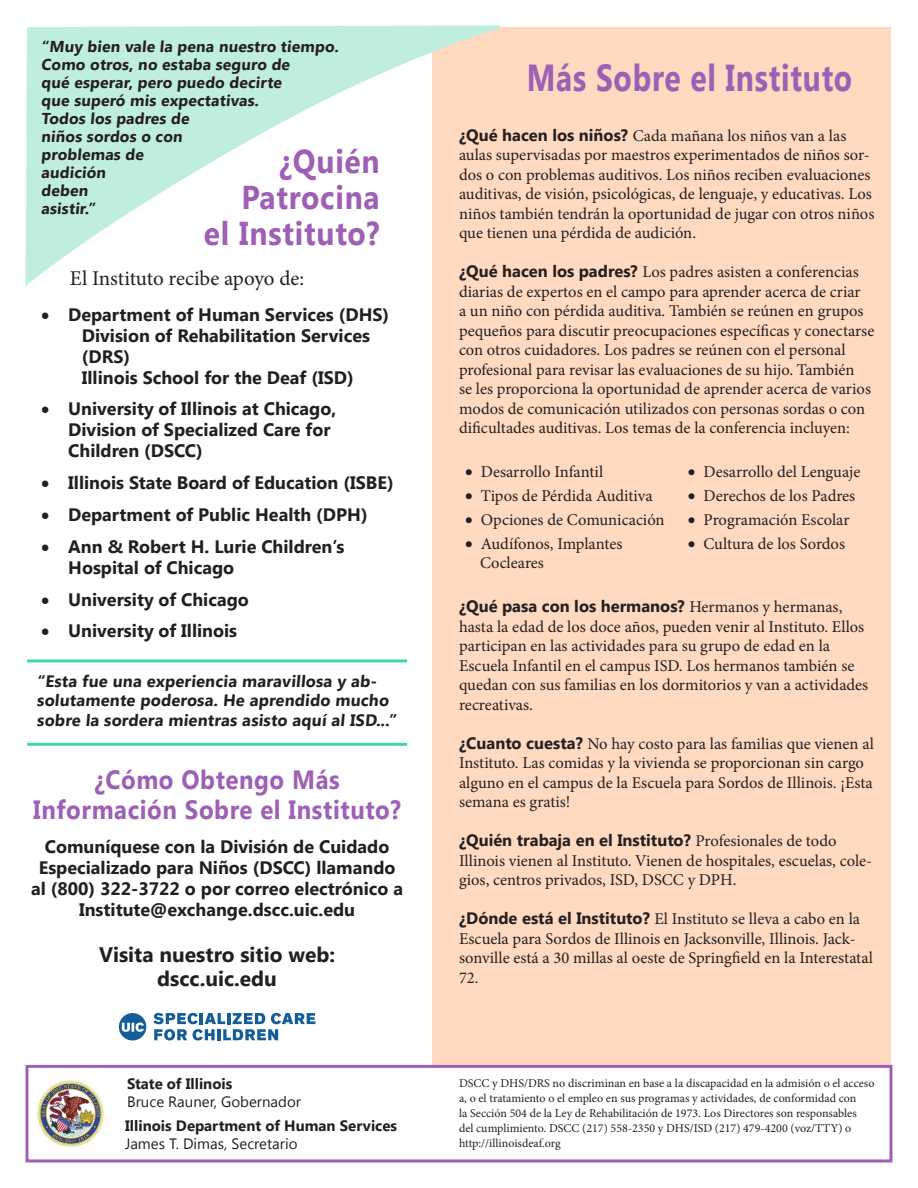
<style>
.page{position:relative;width:918px;height:1188px;background:#fff}
.page>*{position:absolute;margin:0;border:0;box-sizing:border-box;transform-origin:0 0}
.t1{font:700 37.5px "Khmer UI";letter-spacing:.025em;color:#9e60b4;scale:.8 1}
.t2{font:700 33px "Khmer UI";letter-spacing:.025em;color:#9e60b4;scale:.91 1}
.t3{font:700 26.4px/30px "Khmer UI";letter-spacing:.025em;color:#9e60b4;text-align:center;scale:.91 1}
.t4{font:700 21px "Khmer UI";color:#231f20}
.t5{font:21px "Minion Pro";letter-spacing:-.005em;color:#231f20}
.t6{font:700 18px/21px "Khmer UI";color:#231f20}
.t7{font:16.5px/19.5px "Minion Pro";color:#231f20}
.t8{font:700 16.5px/19.5px "Khmer UI";color:#231f20}
.t9{font:700 15.75px/18px "Khmer UI";color:#231f20}
.t10{font:700 15px "Khmer UI";color:#231f20}
.t11{font:15px "Khmer UI";color:#231f20}
.t12{font:12px/15px "Minion Pro";color:#231f20}
.s1{font-family:"Khmer UI";font-weight:700}
</style>
<div class="page">
<div style="left:432px;top:27px;width:459px;height:1038px;background:#ffd9c0"></div>
<svg style="left:25px;top:25px;width:478px;height:1138px"></svg>
<hr style="left:27px;top:659px;width:380px;height:3px;background:#40d4af">
<hr style="left:27px;top:743px;width:380px;height:3px;background:#40d4af">
<svg style="left:119px;top:1013px;width:27px;height:28px"></svg>
<svg style="left:153px;top:1013px;width:162px;height:27px"></svg>
<img style="left:33px;top:1072px;width:89px;height:86px">
<div style="left:26px;top:1065px;width:866px;height:97px;border:3px solid #9e60b4"></div>
<p class="t9" style="left:41px;top:37px;width:301px">“Muy bien vale la pena nuestro tiempo.<br>Como otros, no estaba seguro de</p>
<p class="t9" style="left:41px;top:73px;width:244px">qué esperar, pero puedo decirte</p>
<p class="t9" style="left:41px;top:91px;width:221px">que superó mis expectativas.</p>
<p class="t9" style="left:41px;top:109px;width:151px">Todos los padres de</p>
<p class="t9" style="left:41px;top:127px;width:144px">niños sordos o con</p>
<p class="t9" style="left:41px;top:145px;width:105px">problemas de</p>
<p class="t9" style="left:41px;top:163px;width:68px">audición</p>
<p class="t9" style="left:41px;top:181px;width:50px">deben</p>
<p class="t9" style="left:41px;top:199px;width:57px">asistir.”</p>
<p class="t2" style="left:279px;top:142px;width:112px">¿Quién</p>
<p class="t2" style="left:241px;top:178px;width:154px">Patrocina</p>
<p class="t2" style="left:204px;top:214px;width:195px">el Instituto?</p>
<p class="t5" style="left:70px;top:264px;width:236px">El Instituto recibe apoyo de:</p>
<p class="t6" style="left:41px;top:304px;width:349px">• Department of Human Services (DHS)</p>
<p class="t6" style="left:82px;top:325px;width:290px">Division of Rehabilitation Services (DRS)</p>
<p class="t6" style="left:82px;top:367px;width:274px">Illinois School for the Deaf (ISD)</p>
<p class="t6" style="left:68px;top:399px;width:270px;text-indent:-27px">• University of Illinois at Chicago,<br>Division of Specialized Care for<br>Children (DSCC)</p>
<p class="t6" style="left:41px;top:473px;width:354px">• Illinois State Board of Education (ISBE)</p>
<p class="t6" style="left:41px;top:504px;width:328px">• Department of Public Health (DPH)</p>
<p class="t6" style="left:68px;top:536px;width:278px;text-indent:-27px">• Ann &amp; Robert H. Lurie Children’s<br>Hospital of Chicago</p>
<p class="t6" style="left:41px;top:589px;width:209px">• University of Chicago</p>
<p class="t6" style="left:41px;top:621px;width:197px">• University of Illinois</p>
<p class="t8" style="left:37px;top:671px;width:363px">“Esta fue una experiencia maravillosa y ab&shy;solutamente poderosa. He aprendido mucho sobre la sordera mientras asisto aquí al ISD...”</p>
<p class="t3" style="left:33px;top:765px;width:406px">¿Cómo Obtengo Más<br>Información Sobre el Instituto?</p>
<p class="t6" style="left:31px;top:836px;width:373px;text-align:center">Comuníquese con la División de Cuidado Especializado para Niños (DSCC) llamando al (800) 322-3722 o por correo electrónico a Institute@exchange.dscc.uic.edu</p>
<p class="t4" style="left:99px;top:942px;width:238px">Visita nuestro sitio web:</p>
<p class="t4" style="left:157px;top:966px;width:121px">dscc.uic.edu</p>
<p class="t10" style="left:127px;top:1076px;width:107px">State of Illinois</p>
<p class="t11" style="left:127px;top:1094px;width:175px">Bruce Rauner, Gobernador</p>
<p class="t10" style="left:125px;top:1117px;width:274px">Illinois Department of Human Services</p>
<p class="t11" style="left:125px;top:1135px;width:174px">James T. Dimas, Secretario</p>
<p class="t1" style="left:527px;top:56px;width:408px">Más Sobre el Instituto</p>
<p class="t7" style="left:459px;top:126px;width:417px"><span class="s1">¿Qué hacen los niños?</span> Cada mañana los niños van a las aulas supervisadas por maestros experimentados de niños sor&shy;dos o con problemas auditivos. Los niños reciben evaluaciones auditivas, de visión, psicológicas, de lenguaje, y educativas. Los niños también tendrán la oportunidad de jugar con otros niños que tienen una pérdida de audición.</p>
<p class="t7" style="left:459px;top:262px;width:417px"><span class="s1">¿Qué hacen los padres?</span> Los padres asisten a conferencias diarias de expertos en el campo para aprender acerca de criar<br>a un niño con pérdida auditiva. También se reúnen en grupos pequeños para discutir preocupaciones específicas y conectarse con otros cuidadores. Los padres se reúnen con el personal profesional para revisar las evaluaciones de su hijo. También<br>se les proporciona la oportunidad de aprender acerca de varios modos de comunicación utilizados con personas sordas o con dificultades auditivas. Los temas de la conferencia incluyen:</p>
<p class="t7" style="left:465px;top:462px;width:140px">• Desarrollo Infantil</p>
<p class="t7" style="left:688px;top:462px;width:174px">• Desarrollo del Lenguaje</p>
<p class="t7" style="left:465px;top:486px;width:189px">• Tipos de Pérdida Auditiva</p>
<p class="t7" style="left:688px;top:486px;width:169px">• Derechos de los Padres</p>
<p class="t7" style="left:465px;top:510px;width:201px">• Opciones de Comunicación</p>
<p class="t7" style="left:688px;top:510px;width:163px">• Programación Escolar</p>
<p class="t7" style="left:480px;top:534px;width:144px;text-indent:-15px">• Audífonos, Implantes<br>Cocleares</p>
<p class="t7" style="left:688px;top:534px;width:159px">• Cultura de los Sordos</p>
<p class="t7" style="left:459px;top:597px;width:411px"><span class="s1">¿Qué pasa con los hermanos?</span> Hermanos y hermanas, hasta la edad de los doce años, pueden venir al Instituto. Ellos participan en las actividades para su grupo de edad en la Escuela Infantil en el campus ISD. Los hermanos también se quedan con sus familias en los dormitorios y van a actividades recreativas.</p>
<p class="t7" style="left:459px;top:734px;width:416px"><span class="s1">¿Cuanto cuesta?</span> No hay costo para las familias que vienen al Instituto. Las comidas y la vivienda se proporcionan sin cargo alguno en el campus de la Escuela para Sordos de Illinois. ¡Esta semana es gratis!</p>
<p class="t7" style="left:459px;top:831px;width:415px"><span class="s1">¿Quién trabaja en el Instituto?</span> Profesionales de todo<br>Illinois vienen al Instituto. Vienen de hospitales, escuelas, cole&shy;gios, centros privados, ISD, DSCC y DPH.</p>
<p class="t7" style="left:459px;top:909px;width:415px"><span class="s1">¿Dónde está el Instituto?</span> El Instituto se lleva a cabo en la Escuela para Sordos de Illinois en Jacksonville, Illinois. Jack&shy;sonville está a 30 millas al oeste de Springfield en la Interestatal 72.</p>
<p class="t12" style="left:459px;top:1076px;width:417px">DSCC y DHS/DRS no discriminan en base a la discapacidad en la admisión o el acceso a, o el tratamiento o el empleo en sus programas y actividades, de conformidad con<br>la Sección 504 de la Ley de Rehabilitación de 1973. Los Directores son responsables<br>del cumplimiento. DSCC (217) 558-2350 y DHS/ISD (217) 479-4200 (voz/TTY) o http://illinoisdeaf.org</p>
</div>
